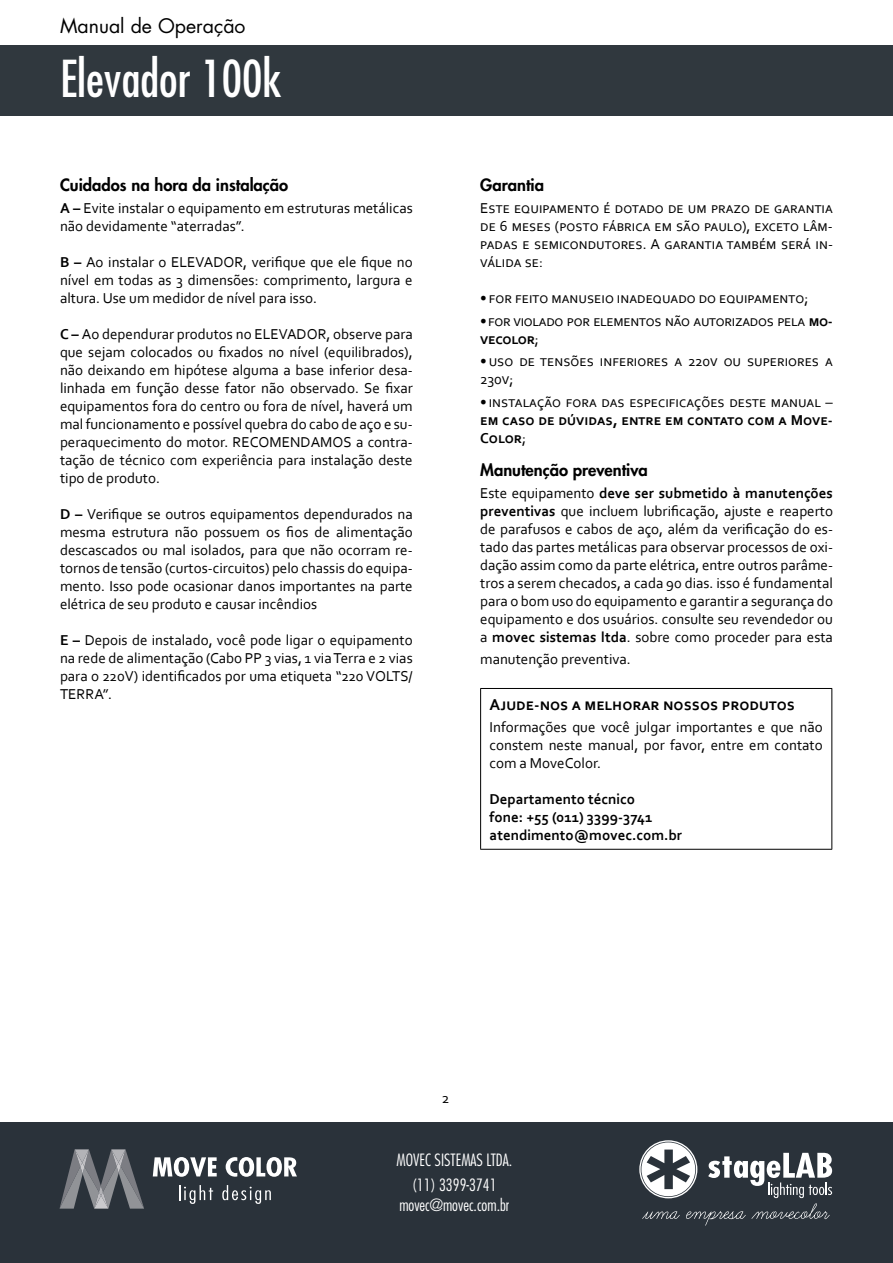
<style>
.page{position:relative;width:893px;height:1263px;background:#fff}
.page>*{position:absolute;margin:0;border:0;box-sizing:border-box;transform-origin:0 0}
.t1{font:condensed 49.5px "Futura Std";color:#fff}
.t2{font:19.5px "Futura Std";color:#000}
.t3{font:800 16.5px "Futura Std";color:#000}
.t4{font:300 condensed 16.5px/25.5px "Futura Std";color:#fff;text-align:center}
.t5{font:700 16.5px "Corbel";color:#000}
.t6{font:15px/18px "Corbel";color:#000;text-align:justify}
.t7{font:700 15px/18px "Corbel";color:#000}
.s1{font-weight:700}
.s2{font-weight:400}
</style>
<div class="page">
<div style="left:0;top:1122px;width:893px;height:141px;background:#2a323a"></div>
<svg style="left:641px;top:1142px;width:191px;height:83px"></svg>
<svg style="left:60px;top:1149px;width:84px;height:59px"></svg>
<svg style="left:153px;top:1157px;width:64px;height:20px"></svg>
<svg style="left:226px;top:1157px;width:71px;height:20px"></svg>
<svg style="left:179px;top:1185px;width:34px;height:19px"></svg>
<svg style="left:222px;top:1185px;width:49px;height:19px"></svg>
<div style="left:0;top:45px;width:893px;height:71px;background:#30383e"></div>
<hr style="left:480px;top:688px;width:352px;height:1px;background:#000">
<hr style="left:480px;top:689px;width:1px;height:160px;background:#000">
<hr style="left:831px;top:689px;width:1px;height:160px;background:#000">
<hr style="left:480px;top:849px;width:352px;height:1px;background:#000">
<h2 class="t2" style="left:60px;top:13px;width:187px">Manual de Operação</h2>
<h1 class="t1" style="left:60px;top:49px;width:223px">Elevador 100k</h1>
<p class="t3" style="left:60px;top:174px;width:230px">Cuidados na hora da instalação</p>
<p class="t6" style="left:60px;top:199px;width:354px"><span class="s1">A –</span> Evite instalar o equipamento em estruturas metálicas não devidamente “aterradas”.</p>
<p class="t6" style="left:60px;top:253px;width:354px"><span class="s1">B –</span> Ao instalar o ELEVADOR, verifique que ele fique no nível em todas as 3 dimensões: comprimento, largura e altura. Use um medidor de nível para isso.</p>
<p class="t6" style="left:60px;top:325px;width:354px"><span class="s1">C –</span> Ao dependurar produtos no ELEVADOR, observe para que sejam colocados ou fixados no nível (equilibrados), não deixando em hipótese alguma a base inferior desa&shy;linhada em função desse fator não observado. Se fixar equipamentos fora do centro ou fora de nível, haverá um mal funcionamento e possível quebra do cabo de aço e su&shy;peraquecimento do motor. RECOMENDAMOS a contra&shy;tação de técnico com experiência para instalação deste tipo de produto.</p>
<p class="t6" style="left:60px;top:505px;width:354px"><span class="s1">D –</span> Verifique se outros equipamentos dependurados na mesma estrutura não possuem os fios de alimentação descascados ou mal isolados, para que não ocorram re&shy;tornos de tensão (curtos-circuitos) pelo chassis do equipa&shy;mento. Isso pode ocasionar danos importantes na parte elétrica de seu produto e causar incêndios</p>
<p class="t6" style="left:60px;top:631px;width:354px"><span class="s1">E –</span> Depois de instalado, você pode ligar o equipamento na rede de alimentação (Cabo PP 3 vias, 1 via Terra e 2 vias para o 220V) identificados por uma etiqueta “220 VOLTS/ TERRA”.</p>
<p class="t3" style="left:480px;top:174px;width:65px">Garantia</p>
<p class="t6" style="left:480px;top:199px;width:354px">Este equipamento é dotado de um prazo de garantia de 6 meses (posto fábrica em são paulo), exceto lâm&shy;padas e semicondutores. A garantia também será in&shy;válida se:</p>
<p class="t6" style="left:480px;top:289px;width:330px">• for feito manuseio inadequado do equipamento;</p>
<p class="t6" style="left:480px;top:311px;width:354px">•for violado por elementos não autorizados pela <span class="s1">mo&shy;vecolor</span>;</p>
<p class="t6" style="left:480px;top:352px;width:354px">•uso de tensões inferiores a 220v ou superiores a<br>230v;</p>
<p class="t6" style="left:480px;top:392px;width:354px">• instalação fora das especificações deste manual –</p>
<p class="t7" style="left:480px;top:410px;width:354px">em caso de dúvidas, entre em contato com a Move-<br>Color<span class="s2">;</span></p>
<p class="t3" style="left:480px;top:459px;width:169px">Manutenção preventiva</p>
<p class="t6" style="left:480px;top:484px;width:354px">Este equipamento <span class="s1">deve ser submetido à manutenções preventivas</span> que incluem lubrificação, ajuste e reaperto de parafusos e cabos de aço, além da verificação do es&shy;tado das partes metálicas para observar processos de oxi&shy;dação assim como da parte elétrica, entre outros parâme&shy;tros a serem checados, a cada 90 dias. isso é fundamental para o bom uso do equipamento e garantir a segurança do equipamento e dos usuários. consulte seu revendedor ou a <span class="s1">movec sistemas ltda</span>. sobre como proceder para esta</p>
<p class="t6" style="left:480px;top:650px;width:152px">manutenção preventiva.</p>
<p class="t5" style="left:490px;top:694px;width:307px">Ajude-nos a melhorar nossos produtos</p>
<p class="t6" style="left:490px;top:718px;width:335px">Informações que você julgar importantes e que não constem neste manual, por favor, entre em contato com a MoveColor.</p>
<p class="t7" style="left:490px;top:790px;width:194px">Departamento técnico<br>fone: +55 (011) 3399-3741 atendimento@movec.com.br</p>
<p class="t6" style="left:442px;top:1089px;width:9px">2</p>
<p class="t4" style="left:396px;top:1147px;width:117px">MOVEC SISTEMAS LTDA. (11) 3399-3741</p>
<p class="t4" style="left:399px;top:1192px;width:111px">movec@movec.com.br</p>
</div>
